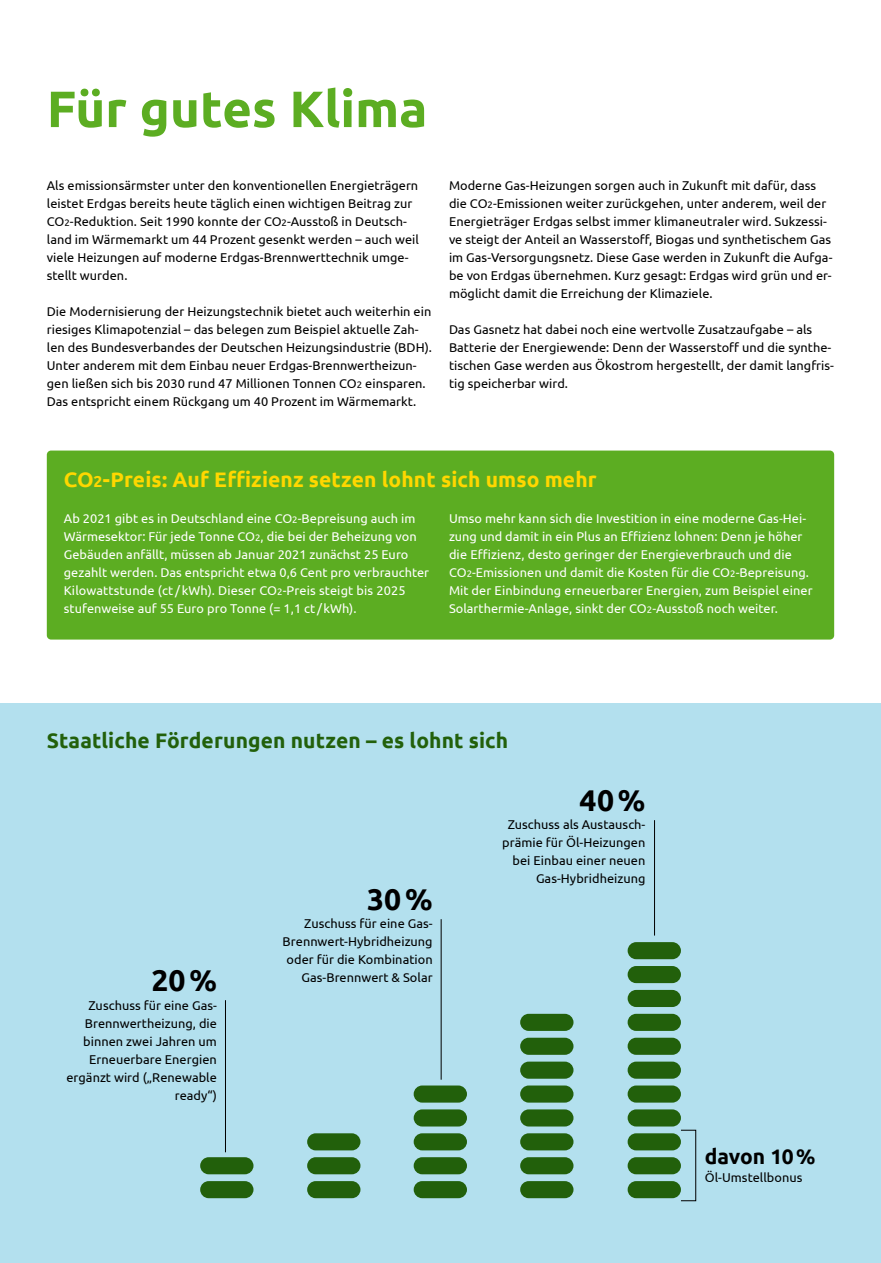
<style>
.page{position:relative;width:881px;height:1263px;background:#fff}
.page>*{position:absolute;margin:0;border:0;box-sizing:border-box;transform-origin:0 0}
.t1{font:700 51px "Ubuntu";color:#5cad22}
.t2{font:700 30px "Ubuntu";color:#000}
.t3{font:700 21px "Ubuntu";letter-spacing:.005em;color:#ffd700}
.t4{font:700 21px "Ubuntu";letter-spacing:.005em;color:#22600b}
.t5{font:700 21px "Ubuntu";letter-spacing:-.01em;color:#000}
.t6{font:12.75px/18px "Ubuntu";letter-spacing:.005em;color:#000}
.t7{font:12.75px/18px "Ubuntu";letter-spacing:.005em;color:#fff}
.s1{font-size:9.6px}
.s2{font-size:15.75px}
</style>
<div class="page">
<div style="left:0;top:703px;width:880px;height:560px;background:#b3e0ee"></div>
<svg style="left:627px;top:942px;width:53px;height:17px"></svg>
<svg style="left:627px;top:966px;width:53px;height:17px"></svg>
<svg style="left:627px;top:990px;width:53px;height:17px"></svg>
<svg style="left:627px;top:1014px;width:53px;height:17px"></svg>
<svg style="left:627px;top:1037px;width:53px;height:18px"></svg>
<svg style="left:627px;top:1061px;width:53px;height:18px"></svg>
<svg style="left:627px;top:1085px;width:53px;height:18px"></svg>
<svg style="left:627px;top:1109px;width:53px;height:17px"></svg>
<svg style="left:627px;top:1133px;width:53px;height:17px"></svg>
<svg style="left:627px;top:1157px;width:53px;height:17px"></svg>
<svg style="left:627px;top:1181px;width:53px;height:17px"></svg>
<svg style="left:520px;top:1014px;width:53px;height:17px"></svg>
<svg style="left:520px;top:1037px;width:53px;height:18px"></svg>
<svg style="left:520px;top:1061px;width:53px;height:18px"></svg>
<svg style="left:520px;top:1085px;width:53px;height:18px"></svg>
<svg style="left:520px;top:1109px;width:53px;height:17px"></svg>
<svg style="left:520px;top:1133px;width:53px;height:17px"></svg>
<svg style="left:520px;top:1157px;width:53px;height:17px"></svg>
<svg style="left:520px;top:1181px;width:53px;height:17px"></svg>
<svg style="left:413px;top:1085px;width:54px;height:18px"></svg>
<svg style="left:413px;top:1109px;width:54px;height:17px"></svg>
<svg style="left:413px;top:1133px;width:54px;height:17px"></svg>
<svg style="left:413px;top:1157px;width:54px;height:17px"></svg>
<svg style="left:413px;top:1181px;width:54px;height:17px"></svg>
<svg style="left:307px;top:1133px;width:53px;height:17px"></svg>
<svg style="left:307px;top:1157px;width:53px;height:17px"></svg>
<svg style="left:307px;top:1181px;width:53px;height:17px"></svg>
<svg style="left:200px;top:1157px;width:53px;height:17px"></svg>
<svg style="left:200px;top:1181px;width:53px;height:17px"></svg>
<hr style="left:654px;top:820px;width:1px;height:115px;background:#000">
<hr style="left:225px;top:1000px;width:1px;height:152px;background:#000">
<hr style="left:440px;top:919px;width:1px;height:161px;background:#000">
<div style="left:47px;top:450px;width:786px;height:189px;background:#5cad22;border-radius:4px"></div>
<h1 class="t1" style="left:47px;top:78px;width:382px">Für gutes Klima</h1>
<p class="t6" style="left:47px;top:176px;width:373px">Als emissionsärmster unter den konventionellen Energieträgern leistet Erdgas bereits heute täglich einen wichtigen Beitrag zur CO<span class="s1">2</span>-Reduktion. Seit 1990 konnte der CO<span class="s1">2</span>-Ausstoß in Deutsch&shy;land im Wärmemarkt um 44 Prozent gesenkt werden – auch weil viele Heizungen auf moderne Erdgas-Brennwerttechnik umge&shy;stellt wurden.</p>
<p class="t6" style="left:47px;top:302px;width:386px">Die Modernisierung der Heizungstechnik bietet auch weiterhin ein riesiges Klimapotenzial – das belegen zum Beispiel aktuelle Zah&shy;len des Bundesverbandes der Deutschen Heizungsindustrie (BDH).<br>Unter anderem mit dem Einbau neuer Erdgas-Brennwertheizun&shy;gen ließen sich bis 2030 rund 47 Millionen Tonnen CO<span class="s1">2</span> einsparen.<br>Das entspricht einem Rückgang um 40 Prozent im Wärmemarkt.</p>
<p class="t6" style="left:449px;top:176px;width:385px">Moderne Gas-Heizungen sorgen auch in Zukunft mit dafür, dass die CO<span class="s1">2</span>-Emissionen weiter zurückgehen, unter anderem, weil der Energieträger Erdgas selbst immer klimaneutraler wird. Sukzessi&shy;ve steigt der Anteil an Wasserstoff, Biogas und synthetischem Gas im Gas-Versorgungsnetz. Diese Gase werden in Zukunft die Aufga&shy;be von Erdgas übernehmen. Kurz gesagt: Erdgas wird grün und er&shy;möglicht damit die Erreichung der Klimaziele.</p>
<p class="t6" style="left:449px;top:320px;width:386px">Das Gasnetz hat dabei noch eine wertvolle Zusatzaufgabe – als Batterie der Energiewende: Denn der Wasserstoff und die synthe&shy;tischen Gase werden aus Ökostrom hergestellt, der damit langfris&shy;tig speicherbar wird.</p>
<h3 class="t3" style="left:64px;top:467px;width:534px">CO<span class="s2">2</span>-Preis: Auf Effizienz setzen lohnt sich umso mehr</h3>
<p class="t7" style="left:64px;top:509px;width:366px">Ab 2021 gibt es in Deutschland eine CO<span class="s1">2</span>-Bepreisung auch im Wärmesektor: Für jede Tonne CO<span class="s1">2</span>, die bei der Beheizung von Gebäuden anfällt, müssen ab Januar 2021 zunächst 25 Euro gezahlt werden. Das entspricht etwa 0,6 Cent pro verbrauchter Kilowattstunde (ct / kWh). Dieser CO<span class="s1">2</span>-Preis steigt bis 2025 stufenweise auf 55 Euro pro Tonne (= 1,1 ct / kWh).</p>
<p class="t7" style="left:449px;top:509px;width:365px">Umso mehr kann sich die Investition in eine moderne Gas-Hei&shy;zung und damit in ein Plus an Effizienz lohnen: Denn je höher die Effizienz, desto geringer der Energieverbrauch und die CO<span class="s1">2</span>-Emissionen und damit die Kosten für die CO<span class="s1">2</span>-Bepreisung.<br>Mit der Einbindung erneuerbarer Energien, zum Beispiel einer Solarthermie-Anlage, sinkt der CO<span class="s1">2</span>-Ausstoß noch weiter.</p>
<h3 class="t4" style="left:47px;top:728px;width:463px">Staatliche Förderungen nutzen – es lohnt sich</h3>
<h2 class="t2" style="left:151px;top:962px;width:67px">20%</h2>
<p class="t6" style="left:66px;top:996px;width:152px;text-align:right">Zuschuss für eine Gas-<br>Brennwertheizung, die binnen zwei Jahren um<br>Erneuerbare Energien ergänzt wird („Renewable ready“)</p>
<h2 class="t2" style="left:367px;top:881px;width:67px">30%</h2>
<p class="t6" style="left:282px;top:914px;width:151px;text-align:right">Zuschuss für eine Gas-<br>Brennwert-Hybridheizung oder für die Kombination<br>Gas-Brennwert &amp; Solar</p>
<h2 class="t2" style="left:579px;top:782px;width:67px">40%</h2>
<p class="t6" style="left:502px;top:815px;width:145px;text-align:right">Zuschuss als Austausch&shy;prämie für Öl-Heizungen bei Einbau einer neuen<br>Gas-Hybridheizung</p>
<h3 class="t5" style="left:704px;top:1144px;width:112px">davon 10%</h3>
<p class="t6" style="left:704px;top:1168px;width:99px">Öl-Umstellbonus</p>
</div>
